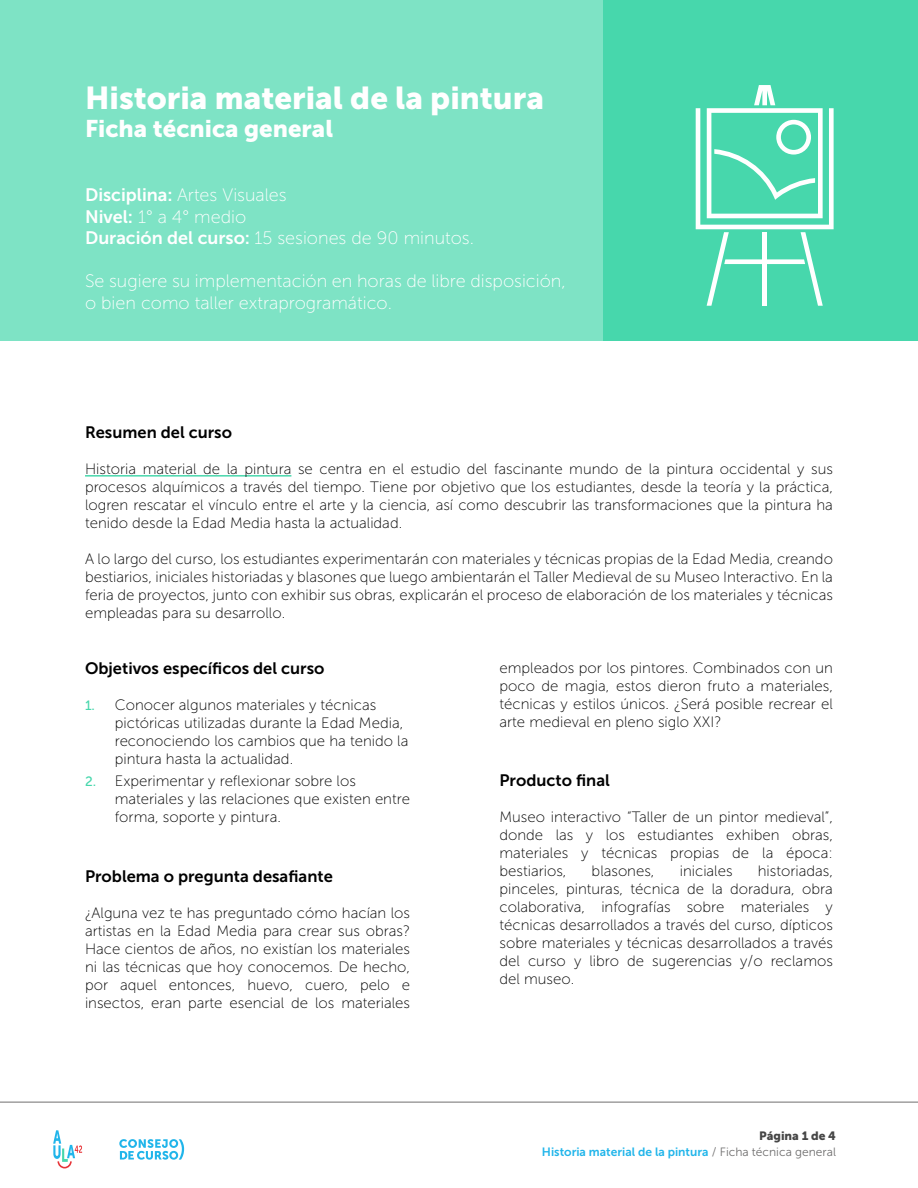
<style>
.page{position:relative;width:918px;height:1188px;background:#fff}
.page>*{position:absolute;margin:0;border:0;box-sizing:border-box;transform-origin:0 0}
.t1{font:31.5px "Museo Sans 900";color:#fff}
.t2{font:24px "Museo Sans 900";color:#fff}
.t3{font:18px/21.6px "Museo Sans 100";color:#fff}
.t4{font:16.5px "Museo Sans 700";color:#000}
.t5{font:15px/18px "Museo Sans 100";color:#000;text-align:justify}
.t6{font:12px "Museo Sans 700";color:#21b5ea}
.t7{font:12px "Museo Sans 900";color:#464646}
.s1{font-family:"Museo Sans 700"}
.s2{font-family:"Museo Sans 500";font-size:13.5px;color:#47d7ac}
.s3{font-family:"Museo Sans 300";color:#706f6f}
</style>
<div class="page">
<svg style="left:53px;top:1130px;width:29px;height:38px"></svg>
<svg style="left:119px;top:1139px;width:65px;height:21px"></svg>
<div style="left:0;top:0;width:603px;height:340px;background:#7ee3c5"></div>
<div style="left:603px;top:0;width:315px;height:340px;background:#47d7ac"></div>
<hr style="left:0;top:1102px;width:918px;height:1px;background:#706f6f">
<hr style="left:85px;top:475px;width:206px;height:2px;background:#47d7ac">
<svg style="left:696px;top:85px;width:138px;height:221px"></svg>
<h1 class="t1" style="left:85px;top:80px;width:460px">Historia material de la pintura</h1>
<h2 class="t2" style="left:85px;top:115px;width:250px">Ficha técnica general</h2>
<p class="t3" style="left:85px;top:184px;width:391px"><span class="s1">Disciplina:</span> Artes Visuales<br><span class="s1">Nivel:</span> 1° a 4° medio<br><span class="s1">Duración del curso:</span> 15 sesiones de 90 minutos.</p>
<p class="t3" style="left:85px;top:271px;width:482px">Se sugiere su implementación en horas de libre disposición, o bien como taller extraprogramático.</p>
<p class="t4" style="left:85px;top:423px;width:148px">Resumen del curso</p>
<p class="t5" style="left:85px;top:460px;width:749px">Historia material de la pintura se centra en el estudio del fascinante mundo de la pintura occidental y sus procesos alquímicos a través del tiempo. Tiene por objetivo que los estudiantes, desde la teoría y la práctica, logren rescatar el vínculo entre el arte y la ciencia, así como descubrir las transformaciones que la pintura ha tenido desde la Edad Media hasta la actualidad.</p>
<p class="t5" style="left:85px;top:550px;width:749px">A lo largo del curso, los estudiantes experimentarán con materiales y técnicas propias de la Edad Media, creando bestiarios, iniciales historiadas y blasones que luego ambientarán el Taller Medieval de su Museo Interactivo. En la feria de proyectos, junto con exhibir sus obras, explicarán el proceso de elaboración de los materiales y técnicas empleadas para su desarrollo.</p>
<p class="t4" style="left:85px;top:659px;width:241px">Objetivos específicos del curso</p>
<p class="t5" style="left:115px;top:696px;width:295px;text-align:left;text-indent:-30px"><span class="s2">1.</span> Conocer algunos materiales y técnicas pictóricas utilizadas durante la Edad Media, reconociendo los cambios que ha tenido la pintura hasta la actualidad.</p>
<p class="t5" style="left:115px;top:772px;width:297px;text-align:left;text-indent:-30px"><span class="s2">2.</span> Experimentar y reflexionar sobre los materiales y las relaciones que existen entre forma, soporte y pintura.</p>
<p class="t4" style="left:85px;top:867px;width:249px">Problema o pregunta desafiante</p>
<p class="t5" style="left:85px;top:904px;width:327px">¿Alguna vez te has preguntado cómo hacían los artistas en la Edad Media para crear sus obras?<br>Hace cientos de años, no existían los materiales ni las técnicas que hoy conocemos. De hecho, por aquel entonces, huevo, cuero, pelo e insectos, eran parte esencial de los materiales</p>
<p class="t5" style="left:500px;top:659px;width:335px">empleados por los pintores. Combinados con un poco de magia, estos dieron fruto a materiales, técnicas y estilos únicos. ¿Será posible recrear el arte medieval en pleno siglo XXI?</p>
<p class="t4" style="left:500px;top:771px;width:112px">Producto final</p>
<p class="t5" style="left:500px;top:808px;width:335px">Museo interactivo “Taller de un pintor medieval”, donde las y los estudiantes exhiben obras, materiales y técnicas propias de la época: bestiarios,</p>
<p class="t5" style="left:500px;top:862px;width:335px;text-indent:258px">historiadas, pinceles, pinturas, técnica de la doradura, obra colaborativa, infografías sobre materiales y técnicas desarrollados a través del curso, dípticos sobre materiales y técnicas desarrollados a través del curso y libro de sugerencias y/o reclamos del museo.</p>
<p class="t5" style="left:592px;top:862px;width:64px">blasones,</p>
<p class="t5" style="left:680px;top:862px;width:54px">iniciales</p>
<p class="t7" style="left:759px;top:1129px;width:78px">Página 1 de 4</p>
<p class="t6" style="left:542px;top:1145px;width:296px">Historia material de la pintura <span class="s3">/ Ficha técnica general</span></p>
</div>
